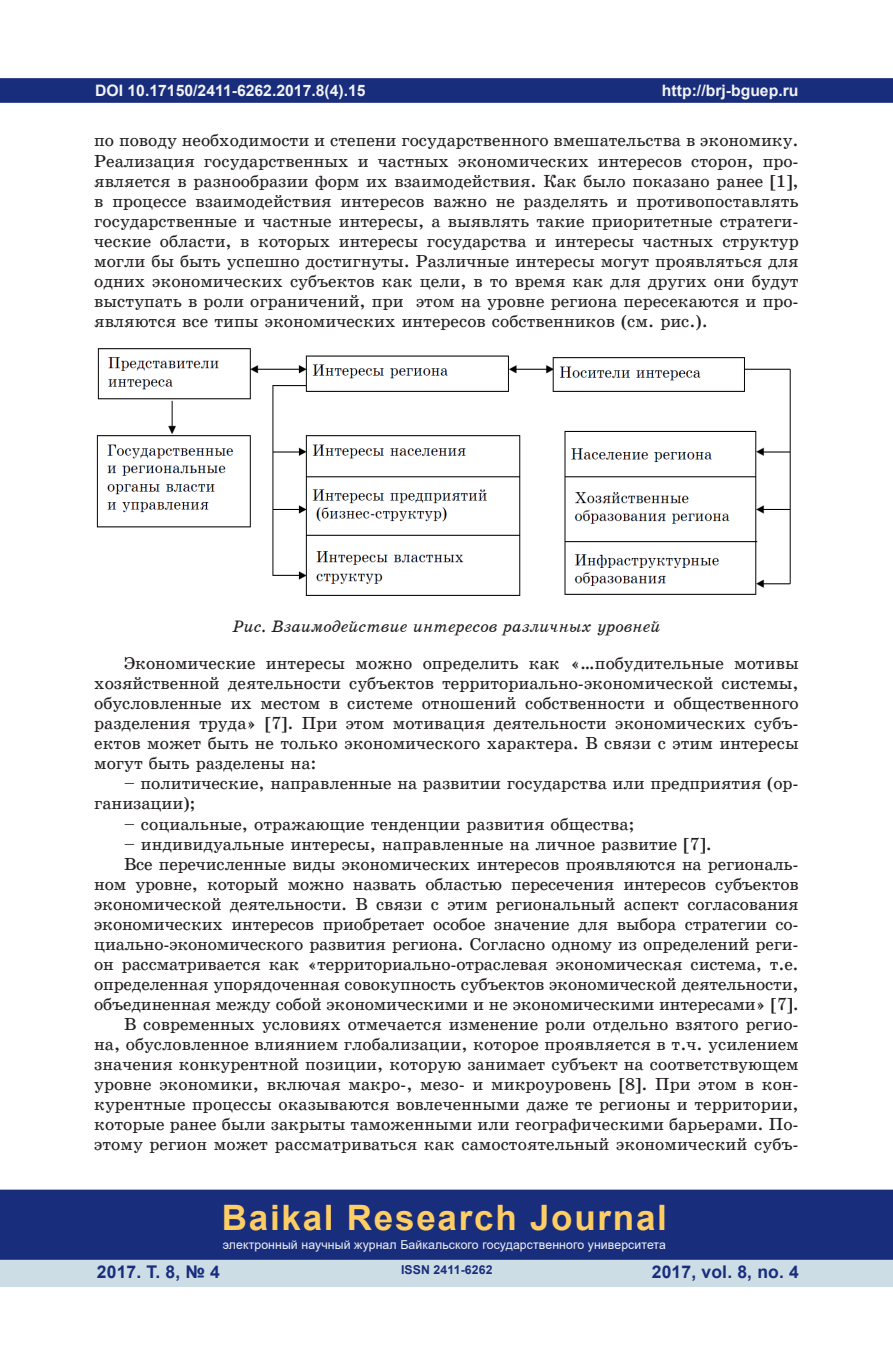
<style>
.page{position:relative;width:893px;height:1360px;background:#fff}
.page>*{position:absolute;margin:0;border:0;box-sizing:border-box;transform-origin:0 0}
.Текст{font:700 35px "Arial";letter-spacing:.05em;color:#fecd64}
.Текст-2{font:17.5px/19.9px "School Book C";color:#231f20;text-align:justify}
.Текст-3{font:700 17.5px "Arial";letter-spacing:.01em;color:#182d7c}
.Рис{font:16.62px "School Book C Italic";color:#231f20}
.Текст-4{font:700 15.75px "Arial";color:#f2f3f4}
.Текст-5{font:12.25px "Arial";letter-spacing:.01em;color:#f2f3f4}
.Текст-6{font:700 12.25px "Arial";letter-spacing:.01em;color:#182d7c}
</style>
<div class="page">
<div style="left:1px;top:79px;width:891px;height:23px;background:#182d7c"></div>
<div style="left:0;top:78px;width:893px;height:25px;border:2px solid #182d7c"></div>
<div style="left:0;top:1258px;width:893px;height:28px;background:#cddde6"></div>
<div style="left:1px;top:1190px;width:891px;height:68px;background:#182d7c"></div>
<div style="left:0;top:1189px;width:893px;height:70px;border:2px solid #182d7c"></div>
<img style="left:96px;top:348px;width:695px;height:248px">
<p class="Текст-4" style="left:95px;top:79px;width:272px">DOI 10.17150/2411-6262.2017.8(4).15</p>
<p class="Текст-2" style="left:94px;top:131px;width:706px">по поводу необходимости и степени государственного вмешательства в экономику.<br>Реализация государственных и частных экономических интересов сторон, про&shy;является в разнообразии форм их взаимодействия. Как было показано ранее [1], в процессе взаимодействия интересов важно не разделять и противопоставлять государственные и частные интересы, а выявлять такие приоритетные стратеги&shy;ческие области, в которых интересы государства и интересы частных структур могли бы быть успешно достигнуты. Различные интересы могут проявляться для одних экономических субъектов как цели, в то время как для других они будут выступать в роли ограничений, при этом на уровне региона пересекаются и про&shy;являются все типы экономических интересов собственников (см. рис.).</p>
<p class="Текст-4" style="left:662px;top:79px;width:138px">http://brj-bguep.ru</p>
<p class="Рис" style="left:232px;top:616px;width:430px">Рис. Взаимодействие интересов различных уровней</p>
<p class="Текст-2" style="left:94px;top:653px;width:706px;text-indent:30px">Экономические интересы можно определить как «…побудительные мотивы хозяйственной деятельности субъектов территориально-экономической системы, обусловленные их местом в системе отношений собственности и общественного разделения труда» [7]. При этом мотивация деятельности экономических субъ&shy;ектов может быть не только экономического характера. В связи с этим интересы могут быть разделены на:</p>
<p class="Текст-2" style="left:94px;top:773px;width:706px;text-indent:30px">– политические, направленные на развитии государства или предприятия (ор&shy;ганизации);</p>
<p class="Текст-2" style="left:124px;top:813px;width:512px">– социальные, отражающие тенденции развития общества;</p>
<p class="Текст-2" style="left:124px;top:833px;width:589px">– индивидуальные интересы, направленные на личное развитие [7].</p>
<p class="Текст-2" style="left:94px;top:853px;width:706px;text-indent:30px">Все перечисленные виды экономических интересов проявляются на региональ&shy;ном уровне, который можно назвать областью пересечения интересов субъектов экономической деятельности. В связи с этим региональный аспект согласования экономических интересов приобретает особое значение для выбора стратегии со&shy;циально-экономического развития региона. Согласно одному из определений реги&shy;он рассматривается как «территориально-отраслевая экономическая система, т.е. определенная упорядоченная совокупность субъектов экономической деятельности, объединенная между собой экономическими и не экономическими интересами» [7].</p>
<p class="Текст-2" style="left:94px;top:1014px;width:706px;text-indent:30px">В современных условиях отмечается изменение роли отдельно взятого регио&shy;на, обусловленное влиянием глобализации, которое проявляется в т.ч. усилением значения конкурентной позиции, которую занимает субъект на соответствующем уровне экономики, включая макро-, мезо- и микроуровень [8]. При этом в кон&shy;курентные процессы оказываются вовлеченными даже те регионы и территории, которые ранее были закрыты таможенными или географическими барьерами. По&shy;этому регион может рассматриваться как самостоятельный экономический субъ-</p>
<p class="Текст" style="left:222px;top:1192px;width:447px">Baikal Research Journal</p>
<p class="Текст-5" style="left:223px;top:1236px;width:445px">электронный научный журнал Байкальского государственного университета</p>
<p class="Текст-6" style="left:401px;top:1261px;width:93px">ISSN 2411-6262</p>
<p class="Текст-3" style="left:97px;top:1259px;width:125px">2017. Т. 8, № 4</p>
<p class="Текст-3" style="left:652px;top:1259px;width:149px">2017, vol. 8, no. 4</p>
</div>
